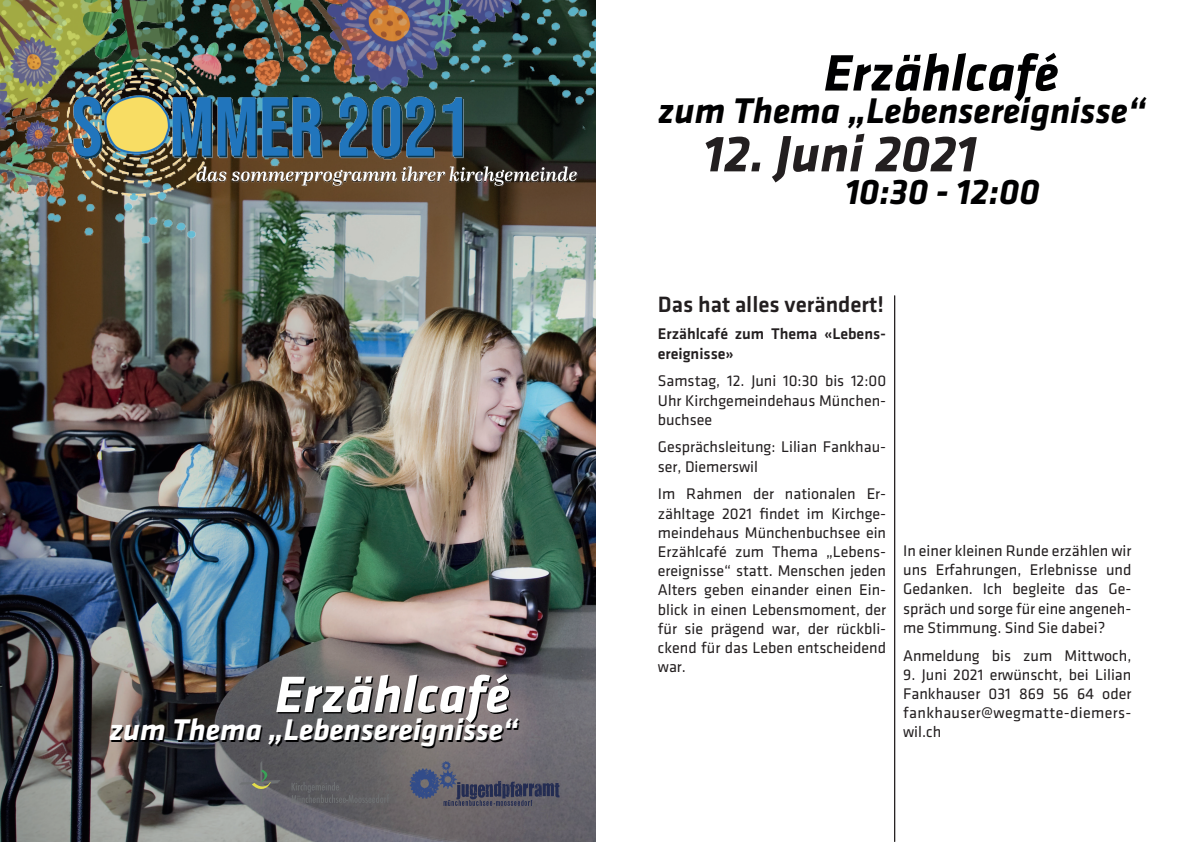
<style>
.page{position:relative;width:1191px;height:842px;background:#fff}
.page>*{position:absolute;margin:0;border:0;box-sizing:border-box;transform-origin:0 0}
.t1{font:italic 700 53px "Klavika";color:#231f20}
.t2{font:italic 700 53px "Klavika";color:#fff}
.t3{font:italic 700 53px "Klavika";color:#000001}
.t4{font:italic 700 37px/80.9px "Klavika";color:#000001}
.t5{font:italic 700 31px "Klavika";color:#fff}
.t6{font:23px "Klavika Medium OSF";color:#231f20}
.t7{font:16px/19.2px "Klavika";color:#231f20;text-align:justify}
.t8{font:500 16px/19.2px "Klavika";color:#231f20}
</style>
<div class="page">
<img style="left:0;top:0;width:595px;height:842px">
<svg style="left:410px;top:761px;width:149px;height:45px;background:#5b5c6c"></svg>
<svg style="left:239px;top:761px;width:42px;height:45px;background:#676969"></svg>
<svg style="left:291px;top:782px;width:98px;height:21px;background:#605f62"></svg>
<hr style="left:894px;top:296px;width:1px;height:546px;background:#231f20">
<h1 class="t2" style="left:275px;top:665px;width:236px">Erzählcafé</h1>
<h3 class="t5" style="left:109px;top:713px;width:410px">zum Thema „Lebensereignisse“</h3>
<h1 class="t3" style="left:824px;top:43px;width:236px">Erzählcafé</h1>
<h2 class="t4" style="left:845px;top:70px;width:302px;text-indent:-187px">zum Thema „Lebensereignisse“<br>10:30 - 12:00</h2>
<h1 class="t1" style="left:703px;top:124px;width:275px">12. Juni 2021</h1>
<h3 class="t6" style="left:658px;top:292px;width:227px">Das hat alles verändert!</h3>
<p class="t8" style="left:658px;top:325px;width:230px">Erzählcafé zum Thema «Lebens&shy;ereignisse»</p>
<p class="t7" style="left:658px;top:372px;width:230px">Samstag, 12. Juni 10:30 bis 12:00<br>Uhr Kirchgemeindehaus München&shy;buchsee</p>
<p class="t7" style="left:658px;top:438px;width:230px">Gesprächsleitung: Lilian Fankhau&shy;ser, Diemerswil</p>
<p class="t7" style="left:658px;top:485px;width:230px">Im Rahmen der nationalen Er&shy;zähltage 2021 findet im Kirchge&shy;meindehaus Münchenbuchsee ein Erzählcafé zum Thema „Lebens&shy;ereignisse“ statt. Menschen jeden Alters geben einander einen Ein&shy;blick in einen Lebensmoment, der für sie prägend war, der rückbli&shy;ckend für das Leben entscheidend war.</p>
<p class="t7" style="left:903px;top:541px;width:230px">In einer kleinen Runde erzählen wir uns Erfahrungen, Erlebnisse und Gedanken. Ich begleite das Ge&shy;spräch und sorge für eine angeneh&shy;me Stimmung. Sind Sie dabei?</p>
<p class="t7" style="left:903px;top:646px;width:230px">Anmeldung bis zum Mittwoch,</p>
<p class="t7" style="left:903px;top:665px;width:230px">9. Juni 2021 erwünscht, bei Lilian Fankhauser 031 869 56 64 oder fankhauser@wegmatte-diemers&shy;wil.ch</p>
</div>
